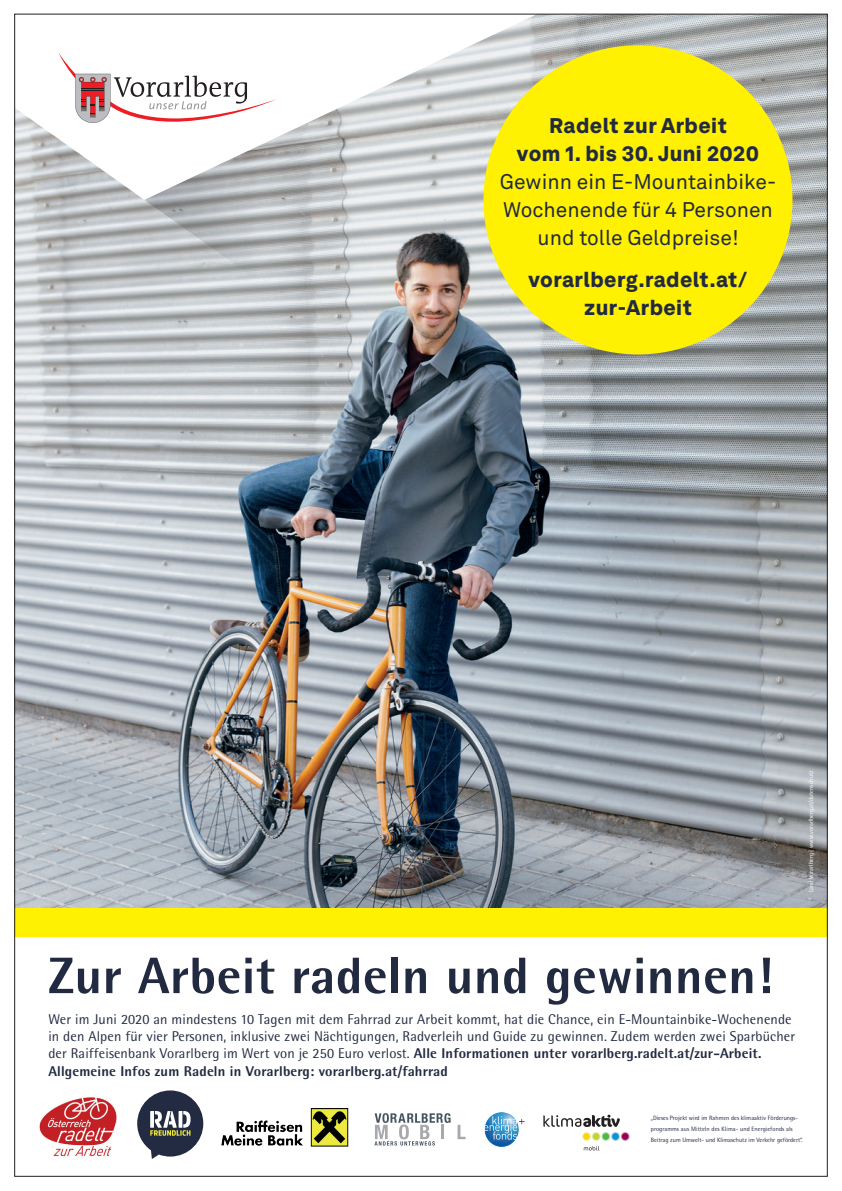
<style>
.page{position:relative;width:842px;height:1191px;background:#fff}
.page>*{position:absolute;margin:0;border:0;box-sizing:border-box;transform-origin:0 0}
.t1{font:800 51.3px "Rotis Semi Sans Std";letter-spacing:.01em;color:#222a41}
.t2{font:900 21px/28px "Akkurat LL";letter-spacing:.02em;color:#222a41;text-align:center}
.t3{font:21px/28px "Akkurat Pro";color:#222a41;text-align:center}
.t4{font:14.2px/17.2px "Rotis Semi Sans";letter-spacing:.01em;color:#222a41}
.t5{font:6.2px/11.1px "Rotis Semi Sans Std";color:#222a41}
.t6{font:6.2px "Rotis Semi Sans Std";color:#fff}
.s1{font-weight:800}
</style>
<div class="page">
<img style="left:16px;top:14px;width:812px;height:894px">
<div style="left:483px;top:45px;width:309px;height:309px;background:#fff101;border-radius:50%"></div>
<svg style="left:16px;top:16px;width:522px;height:184px"></svg>
<svg style="left:144px;top:147px;width:113px;height:133px"></svg>
<svg style="left:58px;top:52px;width:219px;height:71px"></svg>
<img style="left:39px;top:1097px;width:77px;height:48px">
<img style="left:53px;top:1146px;width:59px;height:11px">
<div style="left:14px;top:908px;width:814px;height:28px;background:#fff101"></div>
<svg style="left:621px;top:1132px;width:8px;height:8px"></svg>
<svg style="left:622px;top:1133px;width:6px;height:6px"></svg>
<svg style="left:592px;top:1132px;width:8px;height:8px"></svg>
<svg style="left:601px;top:1132px;width:9px;height:8px"></svg>
<svg style="left:593px;top:1133px;width:16px;height:6px"></svg>
<svg style="left:611px;top:1132px;width:9px;height:8px"></svg>
<div style="left:612px;top:1133px;width:7px;height:6px;background:#0695d6;border-radius:50%"></div>
<svg style="left:582px;top:1132px;width:9px;height:8px"></svg>
<div style="left:583px;top:1133px;width:7px;height:6px;background:#f8d608;border-radius:50%"></div>
<svg style="left:543px;top:1114px;width:77px;height:13px"></svg>
<svg style="left:584px;top:1146px;width:15px;height:4px"></svg>
<img style="left:484px;top:1112px;width:41px;height:34px">
<svg style="left:458px;top:1124px;width:8px;height:15px"></svg>
<svg style="left:374px;top:1113px;width:77px;height:32px"></svg>
<svg style="left:137px;top:1090px;width:66px;height:69px"></svg>
<img style="left:221px;top:1108px;width:128px;height:39px">
<h2 class="t2" style="left:517px;top:110px;width:243px">Radelt zur Arbeit<br>vom 1. bis 30. Juni 2020</h2>
<h2 class="t3" style="left:500px;top:168px;width:278px">Gewinn ein E-Mountainbike-<br>Wochenende für 4 Personen und tolle Geldpreise!</h2>
<h2 class="t2" style="left:528px;top:264px;width:220px">vorarlberg.radelt.at/ zur-Arbeit</h2>
<p class="t6" style="left:807px;top:892px;width:123px;rotate:-90deg">Land Vorarlberg | www.vorarlberg.at/datenschutz</p>
<h1 class="t1" style="left:48px;top:943px;width:726px">Zur Arbeit radeln und gewinnen!</h1>
<p class="t4" style="left:48px;top:1010px;width:748px">Wer im Juni 2020 an mindestens 10 Tagen mit dem Fahrrad zur Arbeit kommt, hat die Chance, ein E-Mountainbike-Wochenende in den Alpen für vier Personen, inklusive zwei Nächtigungen, Radverleih und Guide zu gewinnen. Zudem werden zwei Sparbücher der Raiffeisenbank Vorarlberg im Wert von je 250 Euro verlost. <span class="s1">Alle Informationen unter vorarlberg.radelt.at/zur-Arbeit.<br>Allgemeine Infos zum Radeln in Vorarlberg: vorarlberg.at/fahrrad</span></p>
<p class="t5" style="left:651px;top:1112px;width:153px">„Dieses Projekt wird im Rahmen des klimaaktiv Förderungs&shy;programms aus Mitteln des Klima- und Energiefonds als<br>Beitrag zum Umwelt- und Klimaschutz im Verkehr gefördert“.</p>
</div>
